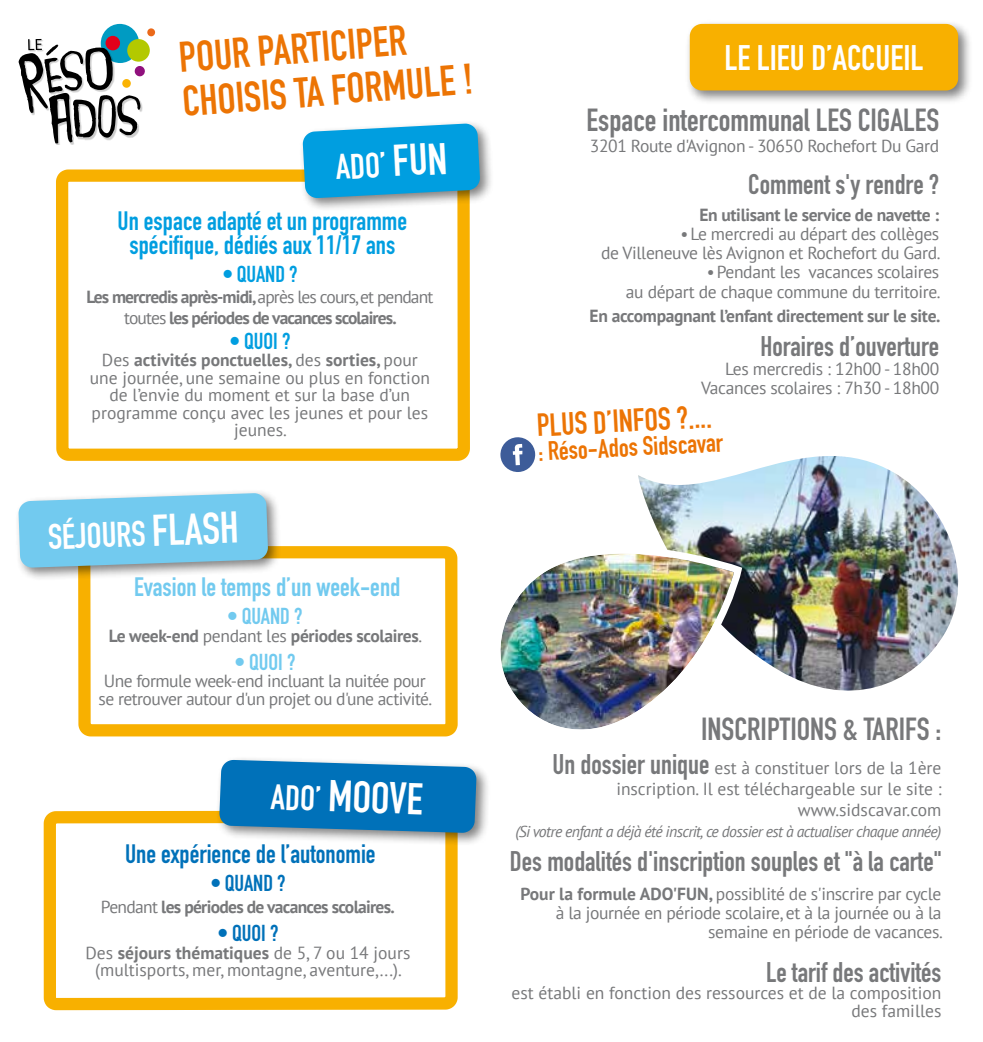
<style>
.page{position:relative;width:983px;height:1042px;background:#fff}
.page>*{position:absolute;margin:0;border:0;box-sizing:border-box;transform-origin:0 0}
.t1{font:700 43.75px "DIN Condensed";color:#fff}
.t2{font:700 42.18px/43.9px "DIN Condensed";color:#ec7404}
.t3{font:700 35px "DIN Condensed";color:#fff}
.t4{font:700 31.5px "DIN Condensed";color:#77787a}
.t5{font:700 31.5px "DIN Condensed";color:#ec7404}
.t6{font:700 28px "DIN Condensed";color:#77787a}
.t7{font:700 26.25px/24.5px "DIN Condensed";color:#009ee0;text-align:center}
.t8{font:700 26.25px "DIN Condensed";color:#0071b9}
.t9{font:700 26.25px "DIN Condensed";color:#72caef}
.t10{font:700 26.25px "DIN Condensed";color:#ec7404}
.t11{font:700 22.75px "DIN Condensed";color:#009ee0}
.t12{font:700 22.75px "DIN Condensed";color:#0071b9}
.t13{font:700 22.75px "DIN Condensed";color:#72caef}
.t14{font:17.5px/19.2px "PT Sans";letter-spacing:-.02em;color:#77787a;text-align:right}
.t15{font:17.5px/17.5px "PT Sans";color:#77787a;text-align:center}
.t16{font:700 17.5px/21px "PT Sans";letter-spacing:-.035em;color:#77787a;text-align:center}
.t17{font:italic 15.75px "PT Sans";letter-spacing:-.04em;color:#77787a}
.s1{font-size:43.75px}
.s2{font-weight:400}
.s3{font-weight:700}
.s4{font-size:35px}
.s5{font-family:"DIN Condensed";font-weight:700;font-size:28px}
</style>
<div class="page">
<svg style="left:56px;top:169px;width:414px;height:292px;background:#f8b30a"></svg>
<svg style="left:43px;top:810px;width:170px;height:201px"></svg>
<svg style="left:68px;top:23px;width:400px;height:714px"></svg>
<div style="left:299px;top:120px;width:195px;height:92px;background:#000;opacity:.5"></div>
<svg style="left:296px;top:119px;width:188px;height:83px;background:#39addb"></svg>
<div style="left:685px;top:19px;width:287px;height:86px;background:#000;opacity:.5"></div>
<div style="left:695px;top:30px;width:256px;height:54px;background:#f8b000;border-radius:6px"></div>
<div style="left:689px;top:24px;width:268px;height:66px;border:12px solid #f8b000;border-radius:6px"></div>
<div style="left:215px;top:755px;width:275px;height:92px;background:#000;opacity:.5"></div>
<svg style="left:213px;top:755px;width:269px;height:255px"></svg>
<div style="left:14px;top:489px;width:268px;height:93px;background:#000;opacity:.5"></div>
<svg style="left:14px;top:495px;width:258px;height:70px;background:#7ccaeb"></svg>
<div style="left:100px;top:24px;width:39px;height:39px;background:#009bc2;border-radius:50%"></div>
<div style="left:147px;top:28px;width:8px;height:9px;background:#eb6919;border-radius:50%"></div>
<div style="left:105px;top:36px;width:15px;height:14px;background:#e2001a;border-radius:50%"></div>
<svg style="left:127px;top:39px;width:23px;height:23px"></svg>
<svg style="left:19px;top:39px;width:126px;height:104px"></svg>
<div style="left:500px;top:437px;width:35px;height:35px;background:#3d5c99;border-radius:50%"></div>
<svg style="left:512px;top:444px;width:10px;height:21px"></svg>
<img style="left:638px;top:456px;width:321px;height:235px">
<img style="left:500px;top:538px;width:246px;height:192px">
<h2 class="t2" style="left:178px;top:35px;width:293px;rotate:-4deg">POUR PARTICIPER<br>CHOISIS TA FORMULE !</h2>
<h3 class="t3" style="left:334px;top:144px;width:113px;rotate:-3deg">ADO’ <span class="s1">FUN</span></h3>
<h3 class="t7" style="left:117px;top:208px;width:291px">Un espace adapté et un programme spécifique, dédiés aux 11/17 ans</h3>
<h3 class="t11" style="left:222px;top:259px;width:77px">• QUAND ?</h3>
<p class="t16" style="left:86px;top:286px;width:348px">Les mercredis après-midi, <span class="s2">après les cours, et pendant toutes</span> les périodes de vacances scolaires.</p>
<h3 class="t11" style="left:229px;top:326px;width:63px">• QUOI ?</h3>
<p class="t15" style="left:90px;top:351px;width:341px">Des <span class="s3">activités ponctuelles,</span> des <span class="s3">sorties,</span> pour une journée, une semaine ou plus en fonction de l’envie du moment et sur la base d’un programme conçu avec les jeunes et pour les jeunes.</p>
<h3 class="t3" style="left:47px;top:513px;width:192px;rotate:-2deg">SÉJOURS <span class="s1">FLASH</span></h3>
<h3 class="t9" style="left:134px;top:569px;width:268px">Evasion le temps d’un week-end</h3>
<h3 class="t13" style="left:227px;top:601px;width:77px">• QUAND ?</h3>
<p class="t16" style="left:109px;top:625px;width:315px">Le week-end <span class="s2">pendant les</span> périodes scolaires<span class="s2">.</span></p>
<h3 class="t13" style="left:234px;top:646px;width:63px">• QUOI ?</h3>
<p class="t14" style="left:99px;top:672px;width:335px;line-height:17.5px;text-align:left">Une formule week-end incluant la nuitée pour se retrouver autour d'un projet ou d'une activité.</p>
<h1 class="t1" style="left:272px;top:764px;width:153px;rotate:2deg"><span class="s4">ADO’</span> MOOVE</h1>
<h3 class="t8" style="left:125px;top:836px;width:252px">Une expérience de l’autonomie</h3>
<h3 class="t12" style="left:210px;top:868px;width:77px">• QUAND ?</h3>
<p class="t16" style="left:101px;top:896px;width:295px"><span class="s2">Pendant</span> les périodes de vacances scolaires.</p>
<h3 class="t12" style="left:217px;top:918px;width:63px">• QUOI ?</h3>
<p class="t15" style="left:85px;top:943px;width:326px">Des <span class="s3">séjours thématiques</span> de 5, 7 ou 14 jours (multisports, mer, montagne, aventure,...).</p>
<h3 class="t3" style="left:724px;top:34px;width:200px">LE LIEU D’ACCUEIL</h3>
<h3 class="t4" style="left:586px;top:99px;width:354px">Espace intercommunal LES CIGALES</h3>
<p class="t14" style="left:589px;top:136px;width:351px">3201 Route d'Avignon - 30650 Rochefort Du Gard</p>
<h3 class="t6" style="left:748px;top:166px;width:192px">Comment s'y rendre ?</h3>
<p class="t16" style="left:699px;top:204px;width:241px">En utilisant le service de navette :</p>
<p class="t14" style="left:601px;top:224px;width:341px">•Le mercredi au départ des collèges<br>de Villeneuve lès Avignon et Rochefort du Gard.</p>
<p class="t14" style="left:625px;top:262px;width:316px">•Pendant les vacances scolaires<br>au départ de chaque commune du territoire.</p>
<p class="t16" style="left:589px;top:305px;width:352px">En accompagnant l’enfant directement sur le site.</p>
<h3 class="t6" style="left:760px;top:327px;width:180px">Horaires d’ouverture</h3>
<p class="t14" style="left:701px;top:359px;width:239px">Les mercredis : 12h00 - 18h00<br>Vacances scolaires : 7h30 - 18h00</p>
<h3 class="t5" style="left:535px;top:404px;width:177px;rotate:-3deg">PLUS D’INFOS ?....</h3>
<h3 class="t10" style="left:537px;top:434px;width:186px;rotate:-3deg">: Réso-Ados Sidscavar</h3>
<h3 class="t4" style="left:701px;top:708px;width:242px">INSCRIPTIONS &amp; TARIFS :</h3>
<p class="t15" style="left:552px;top:757px;width:390px;line-height:21px;text-align:right"><span class="s5">Un dossier unique</span> est à constituer lors de la 1ère inscription. Il est téléchargeable sur le site : www.sidscavar.com</p>
<p class="t17" style="left:515px;top:821px;width:427px">(Si votre enfant a déjà été inscrit, ce dossier est à actualiser chaque année)</p>
<h3 class="t6" style="left:510px;top:842px;width:433px">Des modalités d'inscription souples et "à la carte"</h3>
<p class="t14" style="left:520px;top:883px;width:424px"><span class="s3">Pour la formule ADO'FUN,</span> possiblité de s'inscrire par cycle à la journée en période scolaire, et à la journée ou à la semaine en période de vacances.</p>
<h3 class="t6" style="left:765px;top:953px;width:177px">Le tarif des activités</h3>
<p class="t15" style="left:511px;top:984px;width:431px;text-align:right">est établi en fonction des ressources et de la composition des familles</p>
</div>
